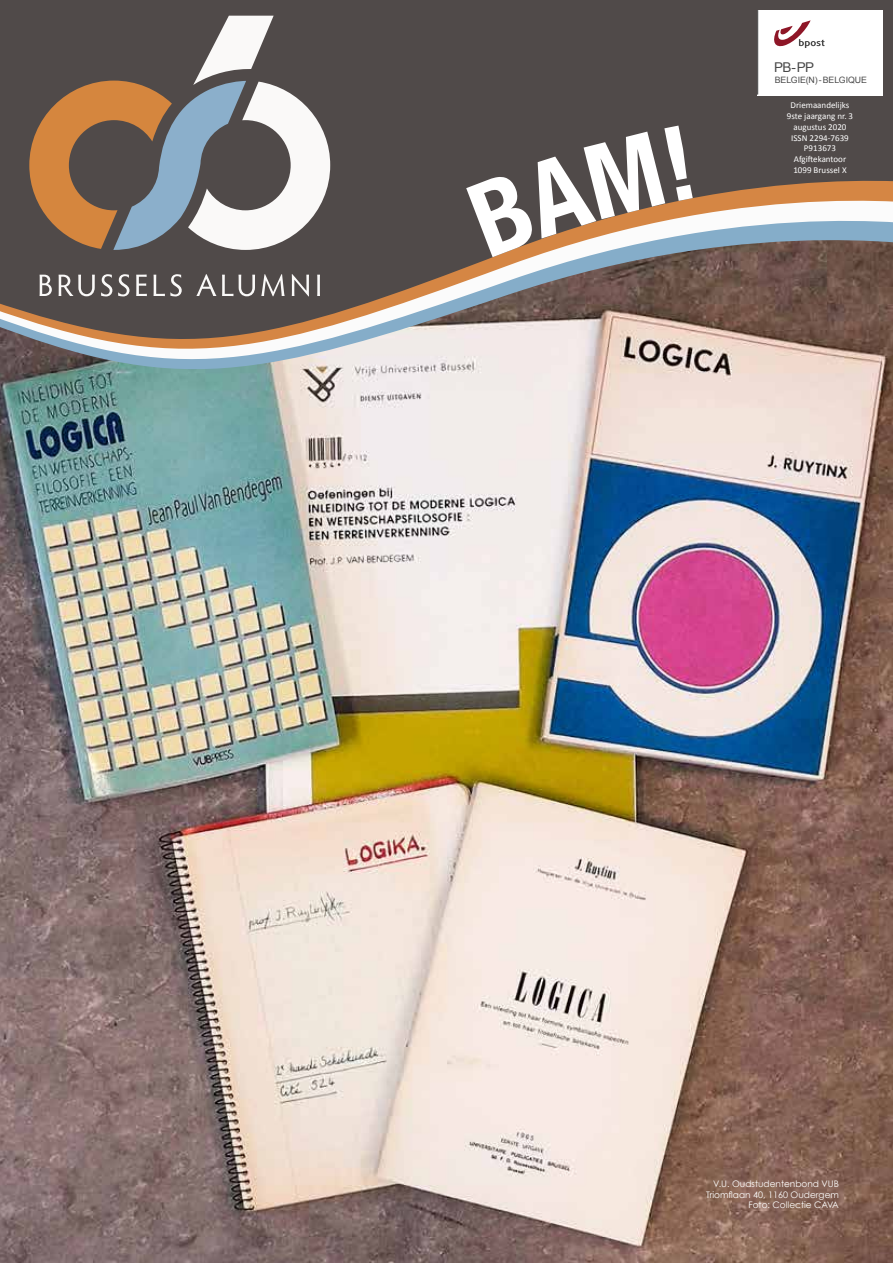
<style>
.page{position:relative;width:893px;height:1263px;background:#fff}
.page>*{position:absolute;margin:0;border:0;box-sizing:border-box;transform-origin:0 0}
.t1{font:13.5px "Arial";color:#484848}
.t2{font:9px/10.8px "Calibri";color:#fff;text-align:center}
.t3{font:9px/10.8px "Century Gothic";color:#fff;text-align:right}
.t4{font:8.7px "Arial";letter-spacing:-.005em;color:#484848}
</style>
<div class="page">
<img style="left:0;top:397px;width:893px;height:866px">
<svg style="left:0;top:387px;width:893px;height:10px;background:#c2c6c1"></svg>
<svg style="left:0;top:377px;width:893px;height:10px;background:#c2c6c1"></svg>
<svg style="left:0;top:367px;width:893px;height:10px;background:#bdbeb8"></svg>
<svg style="left:0;top:0;width:893px;height:367px;background:#736965"></svg>
<svg style="left:29px;top:16px;width:301px;height:234px"></svg>
<svg style="left:40px;top:275px;width:12px;height:21px"></svg>
<svg style="left:59px;top:275px;width:36px;height:21px"></svg>
<svg style="left:101px;top:274px;width:11px;height:22px"></svg>
<svg style="left:118px;top:274px;width:11px;height:22px"></svg>
<svg style="left:136px;top:275px;width:11px;height:21px"></svg>
<svg style="left:154px;top:274px;width:28px;height:22px"></svg>
<svg style="left:196px;top:274px;width:20px;height:22px"></svg>
<svg style="left:222px;top:275px;width:33px;height:21px"></svg>
<svg style="left:261px;top:274px;width:24px;height:22px"></svg>
<svg style="left:292px;top:274px;width:17px;height:22px"></svg>
<svg style="left:317px;top:275px;width:3px;height:21px"></svg>
<div style="left:757px;top:10px;width:126px;height:85px;background:#fff"></div>
<hr style="left:757px;top:10px;width:1px;height:84px;background:#484848">
<svg style="left:774px;top:20px;width:50px;height:28px"></svg>
<svg style="left:466px;top:126px;width:227px;height:131px;background:#6c615b"></svg>
<h1 class="t1" style="left:774px;top:59px;width:42px">PB-PP</h1>
<p class="t4" style="left:775px;top:74px;width:94px">BELGIE(N)-BELGIQUE</p>
<p class="t2" style="left:787px;top:100px;width:68px">Driemaandelijks<br>9ste jaargang nr. 3 augustus 2020<br>ISSN 2294-7639<br>P913673<br>Afgiftekantoor<br>1099 Brussel X</p>
<p class="t3" style="left:706px;top:1178px;width:134px">V.U. Oudstudentenbond VUB<br>Triomflaan 40, 1160 Oudergem<br>Foto: Collectie CAVA</p>
</div>
